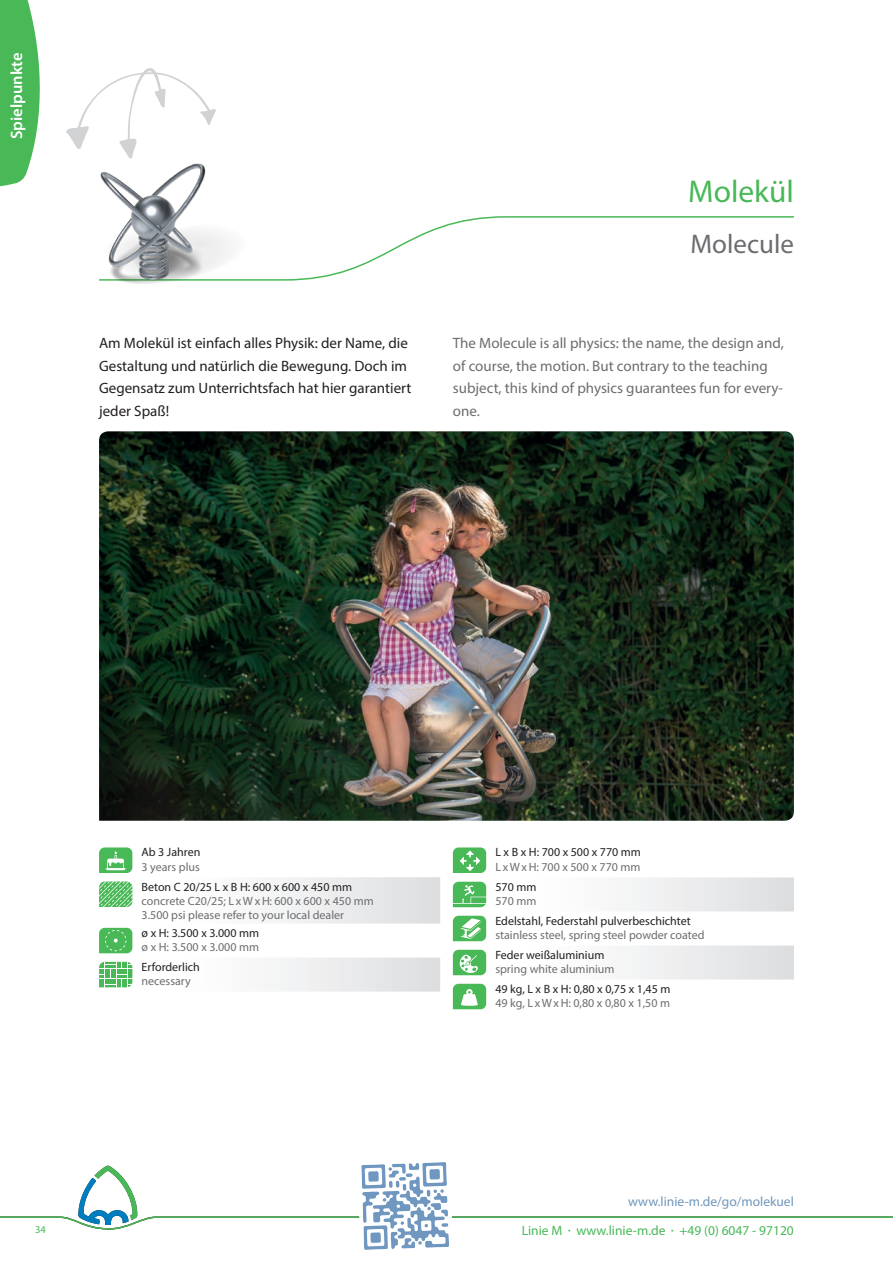
<style>
.page{position:relative;width:893px;height:1263px;background:#fff}
.page>*{position:absolute;margin:0;border:0;box-sizing:border-box;transform-origin:0 0}
.t1{font:31.5px "Myriad Pro";color:#49b857}
.t2{font:27px "Myriad Pro";color:#6c6d70}
.t3{font:600 16.5px "Myriad Pro";color:#fff}
.t4{font:15px/22.5px "Myriad Pro";color:#6c6d70}
.t5{font:15px/22.5px "Myriad Pro";color:#231f20}
.t6{font:13.5px "Myriad Pro";color:#49b857}
.t7{font:13.5px "Myriad Pro";color:#6f97bb}
.t8{font:12px/14.4px "Myriad Pro";color:#6c6d70}
.t9{font:12px "Myriad Pro";color:#231f20}
.t10{font:10.5px "Myriad Pro";color:#49b857}
.s1{font-size:9px}
</style>
<div class="page">
<svg style="left:0;top:0;width:40px;height:187px;background:#62c26e"></svg>
<svg style="left:258px;top:216px;width:536px;height:65px"></svg>
<img style="left:99px;top:431px;width:695px;height:390px">
<img style="left:99px;top:163px;width:159px;height:121px">
<svg style="left:0;top:847px;width:893px;height:403px"></svg>
<svg style="left:66px;top:68px;width:150px;height:91px"></svg>
<h3 class="t3" style="left:6px;top:139px;width:88px;rotate:-90deg">Spielpunkte</h3>
<h1 class="t1" style="left:688px;top:172px;width:107px">Molekül</h1>
<h2 class="t2" style="left:690px;top:227px;width:105px">Molecule</h2>
<p class="t5" style="left:99px;top:332px;width:314px">Am Molekül ist einfach alles Physik: der Name, die Gestaltung und natürlich die Bewegung. Doch im Gegensatz zum Unterrichtsfach hat hier garantiert jeder Spaß!</p>
<p class="t4" style="left:453px;top:332px;width:333px">The Molecule is all physics: the name, the design and, of course, the motion. But contrary to the teaching subject, this kind of physics guarantees fun for every&shy;one.</p>
<p class="t10" style="left:35px;top:1222px;width:12px">34</p>
<p class="t9" style="left:142px;top:845px;width:60px">Ab 3 Jahren</p>
<p class="t8" style="left:142px;top:859px;width:60px">3 years plus</p>
<p class="t9" style="left:142px;top:879px;width:212px">Beton C 20/25 L x B H: 600 x 600 x 450 mm</p>
<p class="t8" style="left:142px;top:893px;width:234px">concrete C20/25; L x W x H: 600 x 600 x 450 mm<br>3.500 psi please refer to your local dealer</p>
<p class="t9" style="left:142px;top:925px;width:119px">ø x H: 3.500 x 3.000 mm</p>
<p class="t8" style="left:142px;top:940px;width:119px">ø x H: 3.500 x 3.000 mm</p>
<p class="t9" style="left:142px;top:959px;width:60px">Erforderlich</p>
<p class="t8" style="left:142px;top:974px;width:51px">necessary</p>
<p class="t9" style="left:495px;top:845px;width:147px">L x B x H: 700 x 500 x 770 mm</p>
<p class="t8" style="left:495px;top:859px;width:147px">L x W x H: 700 x 500 x 770 mm</p>
<p class="t9" style="left:495px;top:879px;width:43px">570 mm</p>
<p class="t8" style="left:495px;top:894px;width:43px">570 mm</p>
<p class="t9" style="left:495px;top:913px;width:197px">Edelstahl, Federstahl pulverbeschichtet</p>
<p class="t8" style="left:495px;top:928px;width:211px">stainless steel, spring steel powder coated</p>
<p class="t9" style="left:495px;top:947px;width:110px">Feder weißaluminium</p>
<p class="t8" style="left:495px;top:962px;width:121px">spring white aluminium</p>
<p class="t9" style="left:495px;top:981px;width:177px">49 kg, L x B x H: 0,80 x 0,75 x 1,45 m</p>
<p class="t8" style="left:495px;top:996px;width:176px">49 kg, L x W x H: 0,80 x 0,80 x 1,50 m</p>
<p class="t7" style="left:628px;top:1193px;width:167px">www.linie-m.de/go/molekuel</p>
<p class="t6" style="left:522px;top:1222px;width:274px">Linie M <span class="s1">•</span> www.linie-m.de <span class="s1">•</span> +49 (0) 6047 - 97120</p>
</div>
